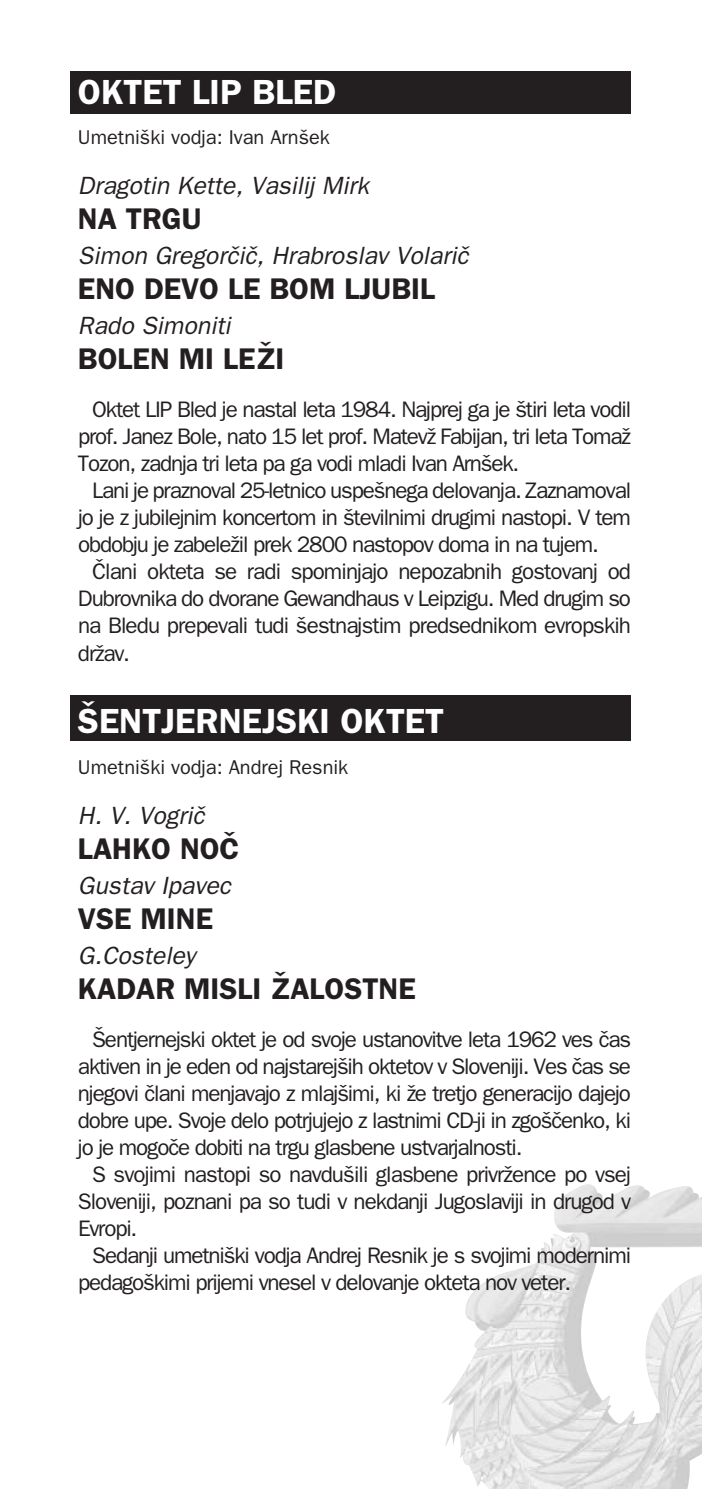
<style>
.page{position:relative;width:702px;height:1489px;background:#fff}
.page>*{position:absolute;margin:0;border:0;box-sizing:border-box;transform-origin:0 0}
.t1{font:35px "Franklingothic Demi";color:#fff}
.t2{font:30px "Franklingothic Demi";color:#231f20}
.t3{font:italic 25px "Franklingothic";color:#231f20}
.t4{font:22.5px/27px "Franklingothic";letter-spacing:-.05em;color:#231f20;text-align:justify}
.t5{font:20px "Franklingothic";color:#231f20}
</style>
<div class="page">
<img style="left:442px;top:1184px;width:260px;height:304px">
<div style="left:71px;top:695px;width:560px;height:46px;background:#231f20"></div>
<div style="left:71px;top:71px;width:560px;height:42px;background:#231f20"></div>
<h1 class="t1" style="left:78px;top:72px;width:260px">OKTET LIP BLED</h1>
<p class="t5" style="left:78px;top:126px;width:253px">Umetniški vodja: Ivan Arnšek</p>
<p class="t3" style="left:78px;top:171px;width:292px">Dragotin Kette, Vasilij Mirk</p>
<h2 class="t2" style="left:78px;top:201px;width:125px">NA TRGU</h2>
<p class="t3" style="left:78px;top:241px;width:392px">Simon Gregorœiœ, Hrabroslav Volariœ</p>
<h2 class="t2" style="left:78px;top:271px;width:358px">ENO DEVO LE BOM LJUBIL</h2>
<p class="t3" style="left:78px;top:311px;width:154px">Rado Simoniti</p>
<h2 class="t2" style="left:78px;top:341px;width:208px">BOLEN MI LEŽI</h2>
<p class="t4" style="left:78px;top:396px;width:554px;text-indent:14px">Oktet LIP Bled je nastal leta 1984. Najprej ga je štiri leta vodil prof. Janez Bole, nato 15 let prof. Matevž Fabijan, tri leta Tomaž Tozon, zadnja tri leta pa ga vodi mladi Ivan Arnšek.</p>
<p class="t4" style="left:78px;top:477px;width:554px;text-indent:14px">Lani je praznoval 25-letnico uspešnega delovanja. Zaznamoval jo je z jubilejnim koncertom in številnimi drugimi nastopi. V tem obdobju je zabeležil prek 2800 nastopov doma in na tujem.</p>
<p class="t4" style="left:78px;top:558px;width:554px;text-indent:14px">Œlani okteta se radi spominjajo nepozabnih gostovanj od Dubrovnika do dvorane Gewandhaus v Leipzigu. Med drugim so na Bledu prepevali tudi šestnajstim predsednikom evropskih držav.</p>
<h1 class="t1" style="left:78px;top:700px;width:367px">ŠENTJERNEJSKI OKTET</h1>
<p class="t5" style="left:78px;top:755px;width:272px">Umetniški vodja: Andrej Resnik</p>
<p class="t3" style="left:78px;top:800px;width:128px">H. V. Vogriœ</p>
<h2 class="t2" style="left:78px;top:831px;width:163px">LAHKO NOŒ</h2>
<p class="t3" style="left:78px;top:870px;width:154px">Gustav Ipavec</p>
<h2 class="t2" style="left:78px;top:901px;width:136px">VSE MINE</h2>
<p class="t3" style="left:78px;top:940px;width:119px">G.Costeley</p>
<h2 class="t2" style="left:78px;top:971px;width:339px">KADAR MISLI ŽALOSTNE</h2>
<p class="t4" style="left:78px;top:1025px;width:554px;text-indent:14px">Šentjernejski oktet je od svoje ustanovitve leta 1962 ves œas aktiven in je eden od najstarejših oktetov v Sloveniji. Ves œas se njegovi œlani menjavajo z mlajšimi, ki že tretjo generacijo dajejo dobre upe. Svoje delo potrjujejo z lastnimi CD-ji in zgošœenko, ki jo je mogoœe dobiti na trgu glasbene ustvarjalnosti.</p>
<p class="t4" style="left:78px;top:1160px;width:554px;text-indent:14px">S svojimi nastopi so navdušili glasbene privržence po vsej Sloveniji, poznani pa so tudi v nekdanji Jugoslaviji in drugod v Evropi.</p>
<p class="t4" style="left:78px;top:1241px;width:554px;text-indent:14px">Sedanji umetniški vodja Andrej Resnik je s svojimi modernimi pedagoškimi prijemi vnesel v delovanje okteta nov veter.</p>
</div>
